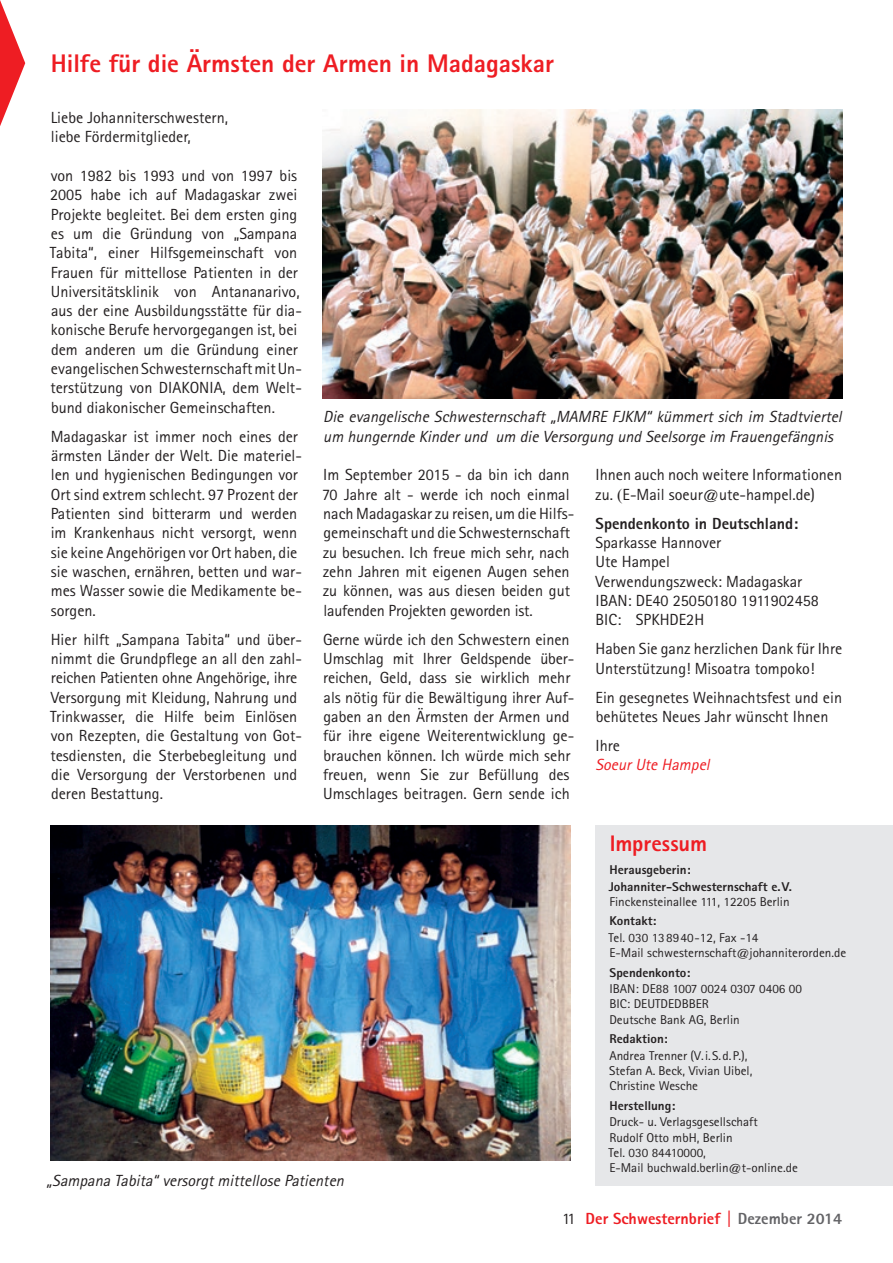
<style>
.page{position:relative;width:893px;height:1263px;background:#fff}
.page>*{position:absolute;margin:0;border:0;box-sizing:border-box;transform-origin:0 0}
.t1{font:800 25.5px "Agfa Rotis Sans Serif";color:#ee1d23}
.t2{font:800 22.5px "Agfa Rotis Sans Serif";letter-spacing:-.005em;color:#ee1d23}
.t3{font:16.2px/19.4px "Agfa Rotis Sans Serif";color:#231f20}
.t4{font:italic 16.2px/19.4px "Agfa Rotis Sans Serif";color:#231f20}
.t5{font:800 16.2px "Agfa Rotis Sans Serif";color:#ee1d23}
.t6{font:800 16.2px "Agfa Rotis Sans Serif";color:#231f20}
.t7{font:italic 16.2px "Agfa Rotis Sans Serif";color:#ee1d23}
.t8{font:12.75px/15.3px "Agfa Rotis Sans Serif";color:#231f20}
.t9{font:800 12.75px/16.5px "Agfa Rotis Sans Serif";color:#231f20}
.s1{font-family:"Times New Roman"}
.s2{font-weight:400;color:#231f20}
.s3{color:#636366}
</style>
<div class="page">
<div style="left:595px;top:825px;width:298px;height:361px;background:#e6e7e9"></div>
<img style="left:323px;top:109px;width:519px;height:289px">
<svg style="left:0;top:0;width:25px;height:126px"></svg>
<img style="left:51px;top:825px;width:519px;height:335px">
<h1 class="t1" style="left:51px;top:47px;width:505px">Hilfe für die Ärmsten der Armen in Madagaskar</h1>
<p class="t3" style="left:51px;top:108px;width:179px">Liebe Johanniterschwestern, liebe Fördermitglieder,</p>
<p class="t3" style="left:50px;top:166px;width:253px">von 1982 bis 1993 und von 1997 bis 2005 habe ich auf Madagaskar zwei Projekte begleitet. Bei dem ersten ging es um die Gründung von „Sampana Tabita“, einer Hilfsgemeinschaft von Frauen für mittellose Patienten in der Universitätsklinik von Antananarivo, aus der eine Ausbildungsstätte für dia&shy;konische Berufe hervorgegangen ist, bei dem anderen um die Gründung einer evangelischen Schwesternschaft mit Un&shy;terstützung von DIAKONIA, dem Welt&shy;bund diakonischer Gemeinschaften.</p>
<p class="t3" style="left:51px;top:426px;width:253px">Madagaskar ist immer noch eines der ärmsten Länder der Welt. Die materiel&shy;len und hygienischen Bedingungen vor Ort sind extrem schlecht. 97 Prozent der Patienten sind bitterarm und werden im Krankenhaus nicht versorgt, wenn sie keine Angehörigen vor Ort haben, die sie waschen, ernähren, betten und war&shy;mes Wasser sowie die Medikamente be&shy;sorgen.</p>
<p class="t3" style="left:50px;top:629px;width:253px">Hier hilft „Sampana Tabita“ und über&shy;nimmt die Grundpflege an all den zahl&shy;reichen Patienten ohne Angehörige, ihre Versorgung mit Kleidung, Nahrung und Trinkwasser, die Hilfe beim Einlösen von Rezepten, die Gestaltung von Got&shy;tesdiensten, die Sterbebegleitung und die Versorgung der Verstorbenen und deren Bestattung.</p>
<p class="t4" style="left:323px;top:407px;width:524px">Die evangelische Schwesternschaft „MAMRE FJKM“ kümmert sich im Stadtviertel um hungernde Kinderund um die Versorgung und Seelsorge im Frauengefängnis</p>
<p class="t3" style="left:322px;top:465px;width:254px">Im September 2015 - da bin ich dann 70 Jahre alt - werde ich noch einmal nach Madagaskar zu reisen, um die Hilfs&shy;gemeinschaft und die Schwesternschaft zu besuchen. Ich freue mich sehr, nach zehn Jahren mit eigenen Augen sehen zu können, was aus diesen beiden gut laufenden Projekten geworden ist.</p>
<p class="t3" style="left:323px;top:629px;width:253px">Gerne würde ich den Schwestern einen Umschlag mit Ihrer Geldspende über&shy;reichen, Geld, dass sie wirklich mehr als nötig für die Bewältigung ihrer Auf&shy;gaben an den Ärmsten der Armen und für ihre eigene Weiterentwicklung ge&shy;brauchen können. Ich würde mich sehr freuen, wenn Sie zur Befüllung des Umschlages beitragen. Gern sende ich</p>
<p class="t3" style="left:595px;top:465px;width:248px">Ihnen auch noch weitere Informationen zu. <span class="s1">(</span>E-Mail soeur@ute-hampel.de)</p>
<p class="t6" style="left:596px;top:513px;width:204px">Spendenkonto in Deutschland:</p>
<p class="t3" style="left:595px;top:533px;width:225px">Sparkasse Hannover<br>Ute Hampel<br>Verwendungszweck: Madagaskar<br>IBAN: DE40 25050180 1911902458<br>BIC: SPKHDE2H</p>
<p class="t3" style="left:596px;top:639px;width:248px">Haben Sie ganz herzlichen Dank für Ihre<br>Unterstützung! Misoatra tompoko!</p>
<p class="t3" style="left:596px;top:687px;width:248px">Ein gesegnetes Weihnachtsfest und ein behütetes Neues Jahr wünscht Ihnen</p>
<p class="t3" style="left:596px;top:736px;width:26px">Ihre</p>
<p class="t7" style="left:595px;top:755px;width:119px">SoeurUte Hampel</p>
<p class="t4" style="left:47px;top:1170px;width:302px">„Sampana Tabita“versorgtmittellose Patienten</p>
<h2 class="t2" style="left:610px;top:829px;width:99px">Impressum</h2>
<p class="t9" style="left:609px;top:861px;width:185px">Herausgeberin:<br>Johanniter-Schwesternschaft e.V.</p>
<p class="t8" style="left:609px;top:894px;width:182px">Finckensteinallee 111, 12205 Berlin</p>
<p class="t9" style="left:610px;top:912px;width:48px">Kontakt:</p>
<p class="t8" style="left:608px;top:930px;width:239px">Tel. 030 138940-12, Fax -14<br>E-Mail schwesternschaft@johanniterorden.de</p>
<p class="t9" style="left:610px;top:964px;width:82px">Spendenkonto:</p>
<p class="t8" style="left:609px;top:981px;width:194px">IBAN: DE88 1007 0024 0307 0406 00<br>BIC: DEUTDEDBBER<br>Deutsche Bank AG, Berlin</p>
<p class="t9" style="left:610px;top:1030px;width:60px">Redaktion:</p>
<p class="t8" style="left:609px;top:1048px;width:145px">Andrea Trenner (V.i.S.d.P.),<br>Stefan A. Beck, Vivian Uibel,<br>Christine Wesche</p>
<p class="t9" style="left:610px;top:1097px;width:67px">Herstellung:</p>
<p class="t8" style="left:608px;top:1114px;width:191px">Druck- u. Verlagsgesellschaft<br>Rudolf Otto mbH, Berlin<br>Tel. 030 84410000,<br>E-Mail buchwald.berlin@t-online.de</p>
<p class="t5" style="left:562px;top:1208px;width:282px"><span class="s2">11</span> Der Schwesternbrief | <span class="s3">Dezember 2014</span></p>
</div>
